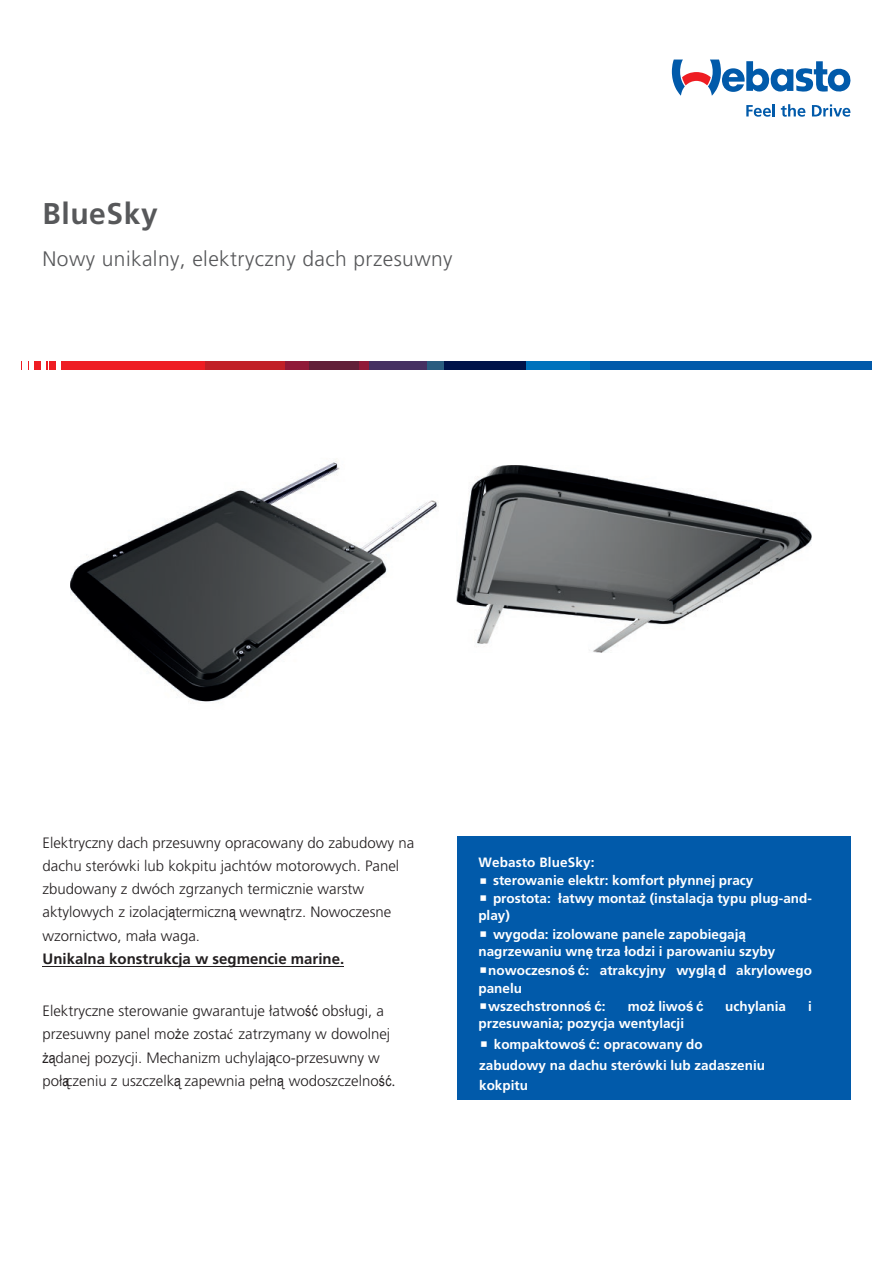
<style>
.page{position:relative;width:893px;height:1263px;background:#fff}
.page>*{position:absolute;margin:0;border:0;box-sizing:border-box;transform-origin:0 0}
.t1{font:700 30px "Frutiger";letter-spacing:.02em;color:#57585a}
.t2{font:300 21px "Frutiger";letter-spacing:.02em;color:#57585a}
.t3{font:300 15px/23.4px "Frutiger";color:#231f20}
.t4{font:700 15px "Frutiger";color:#231f20}
.t5{font:700 13.5px/17.4px "Frutiger";color:#fff}
.s1{font-family:"Arial Narrow";font-weight:400}
.s2{font-family:"Minion Pro";font-weight:400}
.s3{font-family:"Arial"}
</style>
<div class="page">
<svg style="left:746px;top:104px;width:29px;height:13px"></svg>
<svg style="left:781px;top:104px;width:24px;height:13px"></svg>
<svg style="left:812px;top:104px;width:38px;height:13px"></svg>
<svg style="left:672px;top:60px;width:178px;height:36px"></svg>
<div style="left:21px;top:361px;width:184px;height:9px;background:#ee1d23"></div>
<div style="left:205px;top:361px;width:80px;height:9px;background:#c12027"></div>
<div style="left:285px;top:361px;width:24px;height:9px;background:#901938"></div>
<div style="left:309px;top:361px;width:50px;height:9px;background:#611f38"></div>
<div style="left:359px;top:361px;width:10px;height:9px;background:#901938"></div>
<div style="left:369px;top:361px;width:57px;height:9px;background:#453162"></div>
<div style="left:426px;top:361px;width:18px;height:9px;background:#2a5d80"></div>
<div style="left:444px;top:361px;width:82px;height:9px;background:#00134a"></div>
<div style="left:526px;top:361px;width:64px;height:9px;background:#0072bc"></div>
<div style="left:590px;top:361px;width:282px;height:9px;background:#015aaa"></div>
<svg style="left:22px;top:361px;width:12px;height:9px"></svg>
<svg style="left:41px;top:361px;width:8px;height:9px"></svg>
<svg style="left:57px;top:361px;width:4px;height:9px"></svg>
<hr style="left:43px;top:966px;width:301px;height:1px;background:#231f20">
<div style="left:457px;top:836px;width:393px;height:264px;background:#015aaa"></div>
<img style="left:457px;top:465px;width:355px;height:187px">
<img style="left:70px;top:461px;width:368px;height:242px">
<h1 class="t1" style="left:43px;top:196px;width:117px">BlueSky</h1>
<h2 class="t2" style="left:43px;top:247px;width:411px">Nowy unikalny, elektryczny dach przesuwny</h2>
<p class="t3" style="left:43px;top:831px;width:373px">Elektryczny dach przesuwny opracowany do zabudowy na dachu sterówki lub kokpitu jachtów motorowych. Panel zbudowany z dwóch zgrzanych termicznie warstw aktylowych z izolacj<span class="s1">ą</span>termiczn<span class="s1">ą</span> wewn<span class="s1">ą</span>trz. Nowoczesne wzornictwo, mała waga.</p>
<p class="t4" style="left:43px;top:950px;width:303px">Unikalna konstrukcja w segmencie marine.</p>
<p class="t3" style="left:43px;top:1000px;width:354px">Elektryczne sterowanie gwarantuje łatwo<span class="s1">ść</span> obsługi, a przesuwny panel mo<span class="s1">ż</span>e zosta<span class="s2">ć</span> zatrzymany w dowolnej <span class="s1">żą</span>danej pozycji. Mechanizm uchylaj<span class="s1">ą</span>co-przesuwny w poł<span class="s1">ą</span>czeniu z uszczelk<span class="s1">ą</span> zapewnia pełn<span class="s1">ą</span> wodoszczelno<span class="s1">ść</span><span class="s2">.</span></p>
<p class="t5" style="left:478px;top:854px;width:118px">Webasto BlueSky:</p>
<p class="t5" style="left:493px;top:872px;width:262px">sterowanie elektr: komfort płynnej pracy</p>
<p class="t5" style="left:493px;top:890px;width:320px">prostota: łatwy monta<span class="s3">ż</span> (instalacja typu plug-and-</p>
<p class="t5" style="left:478px;top:906px;width:33px">play)</p>
<p class="t5" style="left:479px;top:925px;width:298px;text-indent:15px">wygoda: izolowane panele zapobiegaj<span class="s3">ą </span>nagrzewaniu wn<span class="s3">ę</span> trza łodzi i parowaniu szyby</p>
<p class="t5" style="left:488px;top:962px;width:325px">nowoczesno<span class="s3">ś ć</span>: atrakcyjny wygl<span class="s3">ą</span> d akrylowego</p>
<p class="t5" style="left:479px;top:979px;width:45px">panelu</p>
<p class="t5" style="left:488px;top:998px;width:119px">wszechstronno<span class="s3">ś ć</span>:</p>
<p class="t5" style="left:628px;top:998px;width:77px">mo<span class="s3">ż</span> liwo<span class="s3">ś ć</span></p>
<p class="t5" style="left:725px;top:998px;width:62px">uchylania</p>
<p class="t5" style="left:808px;top:998px;width:5px">i</p>
<p class="t5" style="left:479px;top:1015px;width:207px">przesuwania; pozycja wentylacji</p>
<p class="t5" style="left:494px;top:1035px;width:210px">kompaktowo<span class="s3">ś ć</span>: opracowany do</p>
<p class="t5" style="left:479px;top:1056px;width:287px">zabudowy na dachu sterówki lub zadaszeniu</p>
<p class="t5" style="left:479px;top:1077px;width:50px">kokpitu</p>
</div>
